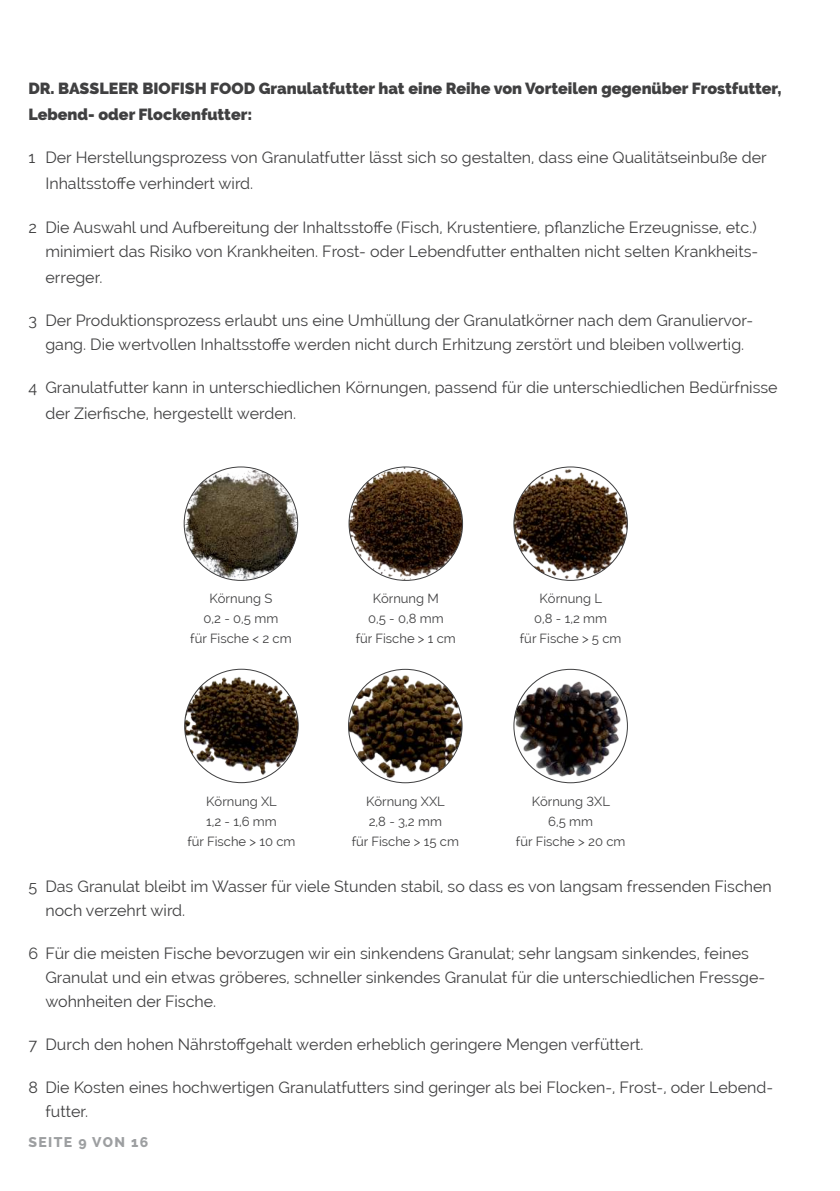
<style>
.page{position:relative;width:840px;height:1191px;background:#fff}
.page>*{position:absolute;margin:0;border:0;box-sizing:border-box;transform-origin:0 0}
.t1{font:16px/24px "Raleway";color:#404041}
.t2{font:900 16px/26px "Raleway";color:#404041}
.t3{font:800 14px "Raleway";letter-spacing:.1em;color:#9d9fa1}
.t4{font:13px/20px "Raleway";color:#404041;text-align:center}
</style>
<div class="page">
<img style="left:185px;top:468px;width:112px;height:112px">
<img style="left:348px;top:669px;width:114px;height:113px;border-radius:57px">
<img style="left:184px;top:669px;width:114px;height:113px;border-radius:57px">
<img style="left:349px;top:467px;width:113px;height:113px;border-radius:57px">
<img style="left:513px;top:467px;width:114px;height:113px;border-radius:57px">
<img style="left:515px;top:670px;width:112px;height:112px">
<p class="t2" style="left:28px;top:77px;width:754px">DR. BASSLEER BIOFISH FOOD Granulatfutter hat eine Reihe von Vorteilen gegenüber Frostfutter,<br>Lebend- oder Flockenfutter:</p>
<p class="t1" style="left:45px;top:145px;width:722px;line-height:26px;text-indent:-17px">1 Der Herstellungsprozess von Granulatfutter lässt sich so gestalten, dass eine Qualitätseinbuße der<br>Inhaltssto昀昀e verhindert wird.</p>
<p class="t1" style="left:28px;top:215px;width:730px;text-align:right">2 Die Auswahl und Aufbereitung der Inhaltssto昀昀e (Fisch, Krustentiere, p昀氀anzliche Erzeugnisse, etc.) minimiert das Risiko von Krankheiten. Frost- oder Lebendfutter enthalten nicht selten Krankheits-</p>
<p class="t1" style="left:45px;top:266px;width:59px">erreger.</p>
<p class="t1" style="left:28px;top:308px;width:725px;text-align:center">3 Der Produktionsprozess erlaubt uns eine Umhüllung der Granulatkörner nach dem Granuliervor&shy;gang. Die wertvollen Inhaltssto昀昀e werden nicht durch Erhitzung zerstört und bleiben vollwertig.</p>
<p class="t1" style="left:45px;top:375px;width:733px;line-height:26px;text-indent:-17px">4 Granulatfutter kann in unterschiedlichen Körnungen, passend für die unterschiedlichen Bedürfnisse der Zier昀椀sche, hergestellt werden.</p>
<p class="t4" style="left:190px;top:589px;width:103px">Körnung S<br>0,2 - 0,5 mm<br>für Fische &lt; 2 cm</p>
<p class="t4" style="left:355px;top:589px;width:102px">Körnung M<br>0,5 - 0,8 mm<br>für Fische &gt; 1 cm</p>
<p class="t4" style="left:519px;top:589px;width:103px">Körnung L<br>0,8 - 1,2 mm<br>für Fische &gt; 5 cm</p>
<p class="t4" style="left:187px;top:791px;width:110px">Körnung XL<br>1,2 - 1,6 mm<br>für Fische &gt; 10 cm</p>
<p class="t4" style="left:351px;top:791px;width:109px">Körnung XXL<br>2,8 - 3,2 mm<br>für Fische &gt; 15 cm</p>
<p class="t4" style="left:515px;top:791px;width:111px">Körnung 3XL<br>6,5 mm<br>für Fische &gt; 20 cm</p>
<p class="t1" style="left:45px;top:874px;width:727px;text-indent:-17px">5 Das Granulat bleibt im Wasser für viele Stunden stabil, so dass es von langsam fressenden Fischen noch verzehrt wird.</p>
<p class="t1" style="left:45px;top:941px;width:720px;text-indent:-17px">6 Für die meisten Fische bevorzugen wir ein sinkendens Granulat; sehr langsam sinkendes, feines<br>Granulat und ein etwas gröberes, schneller sinkendes Granulat für die unterschiedlichen Fressge&shy;wohnheiten der Fische.</p>
<p class="t1" style="left:28px;top:1032px;width:616px">7 Durch den hohen Nährsto昀昀gehalt werden erheblich geringere Mengen verfüttert.</p>
<p class="t1" style="left:45px;top:1075px;width:728px;text-indent:-17px">8 Die Kosten eines hochwertigen Granulatfutters sind geringer als bei Flocken-, Frost-, oder Lebend&shy;futter.</p>
<p class="t3" style="left:28px;top:1134px;width:121px">SEITE 9 VON 16</p>
</div>
